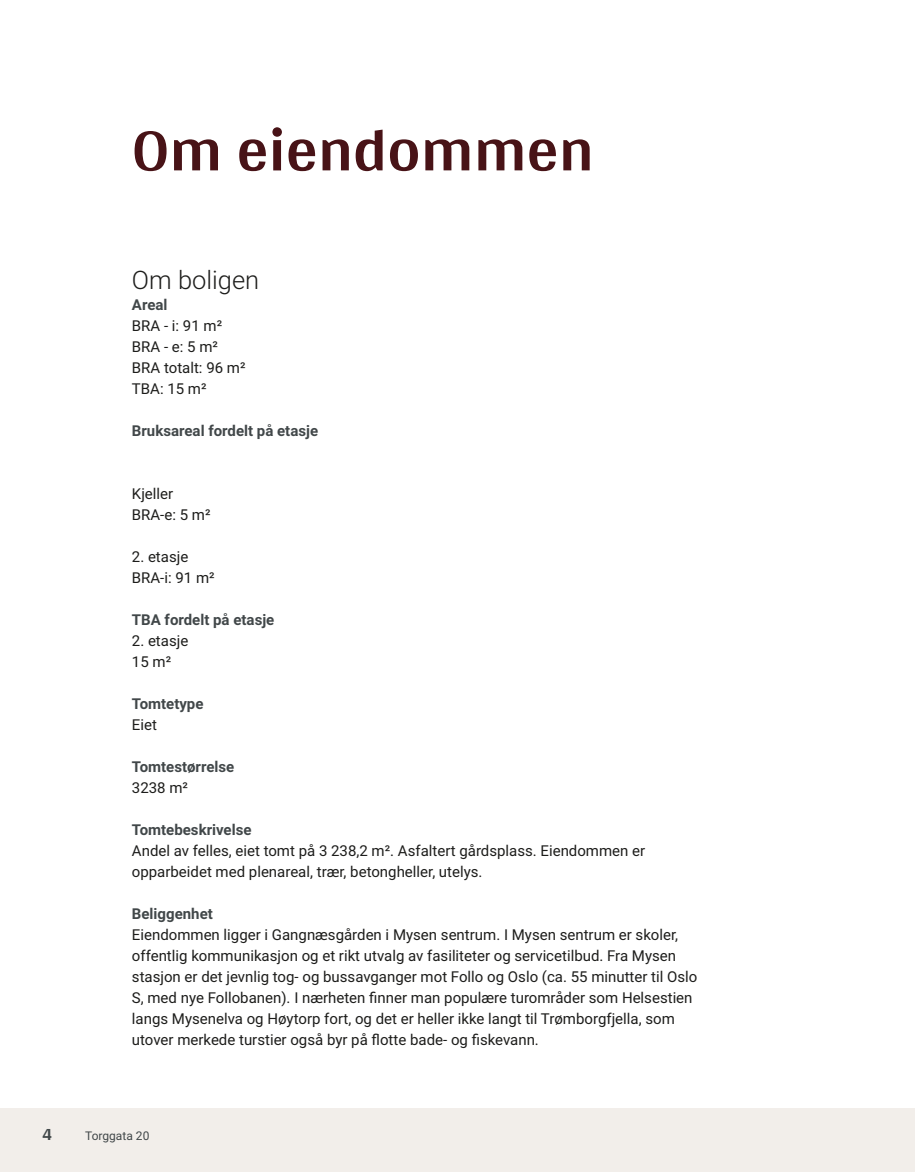
<style>
.page{position:relative;width:915px;height:1172px;background:#fff}
.page>*{position:absolute;margin:0;border:0;box-sizing:border-box;transform-origin:0 0}
.t1{font:700 63px "Arya";color:#481317}
.t2{font:300 25.5px "Roboto Vitec";color:#1d1d1b}
.t3{font:700 18px "Arya";color:#414749}
.t4{font:15px/21px "Roboto Vitec";color:#1d1d1b}
.t5{font:700 15px "Roboto Vitec";color:#414749}
.t6{font:12px "Roboto Vitec";color:#414749}
</style>
<div class="page">
<div style="left:0;top:1108px;width:914px;height:64px;background:#f2eeea"></div>
<h1 class="t1" style="left:132px;top:112px;width:463px">Om eiendommen</h1>
<h2 class="t2" style="left:132px;top:262px;width:129px">Om boligen</h2>
<p class="t5" style="left:132px;top:294px;width:37px">Areal</p>
<p class="t4" style="left:132px;top:314px;width:115px">BRA ‑ i: 91 m²<br>BRA ‑ e: 5 m²<br>BRA totalt: 96 m²<br>TBA: 15 m²</p>
<p class="t5" style="left:132px;top:420px;width:188px">Bruksareal fordelt på etasje</p>
<p class="t4" style="left:132px;top:482px;width:80px">Kjeller<br>BRA‑e: 5 m²</p>
<p class="t4" style="left:132px;top:545px;width:84px">2. etasje<br>BRA‑i: 91 m²</p>
<p class="t5" style="left:132px;top:609px;width:144px">TBA fordelt på etasje</p>
<p class="t4" style="left:132px;top:629px;width:58px">2. etasje<br>15 m²</p>
<p class="t5" style="left:132px;top:693px;width:73px">Tomtetype</p>
<p class="t4" style="left:132px;top:713px;width:27px">Eiet</p>
<p class="t5" style="left:132px;top:756px;width:104px">Tomtestørrelse</p>
<p class="t4" style="left:132px;top:776px;width:58px">3238 m²</p>
<p class="t5" style="left:132px;top:819px;width:121px">Tomtebeskrivelse</p>
<p class="t4" style="left:132px;top:839px;width:514px">Andel av felles, eiet tomt på 3 238,2 m². Asfaltert gårdsplass. Eiendommen er opparbeidet med plenareal, trær, betongheller, utelys.</p>
<p class="t5" style="left:132px;top:903px;width:82px">Beliggenhet</p>
<p class="t4" style="left:132px;top:923px;width:567px">Eiendommen ligger i Gangnæsgården i Mysen sentrum. I Mysen sentrum er skoler, offentlig kommunikasjon og et rikt utvalg av fasiliteter og servicetilbud. Fra Mysen stasjon er det jevnlig tog‑ og bussavganger mot Follo og Oslo (ca. 55 minutter til Oslo S, med nye Follobanen). I nærheten finner man populære turområder som Helsestien langs Mysenelva og Høytorp fort, og det er heller ikke langt til Trømborgfjella, som utover merkede turstier også byr på flotte bade‑ og fiskevann.</p>
<p class="t3" style="left:43px;top:1123px;width:11px">4</p>
<p class="t6" style="left:85px;top:1127px;width:66px">Torggata 20</p>
</div>
